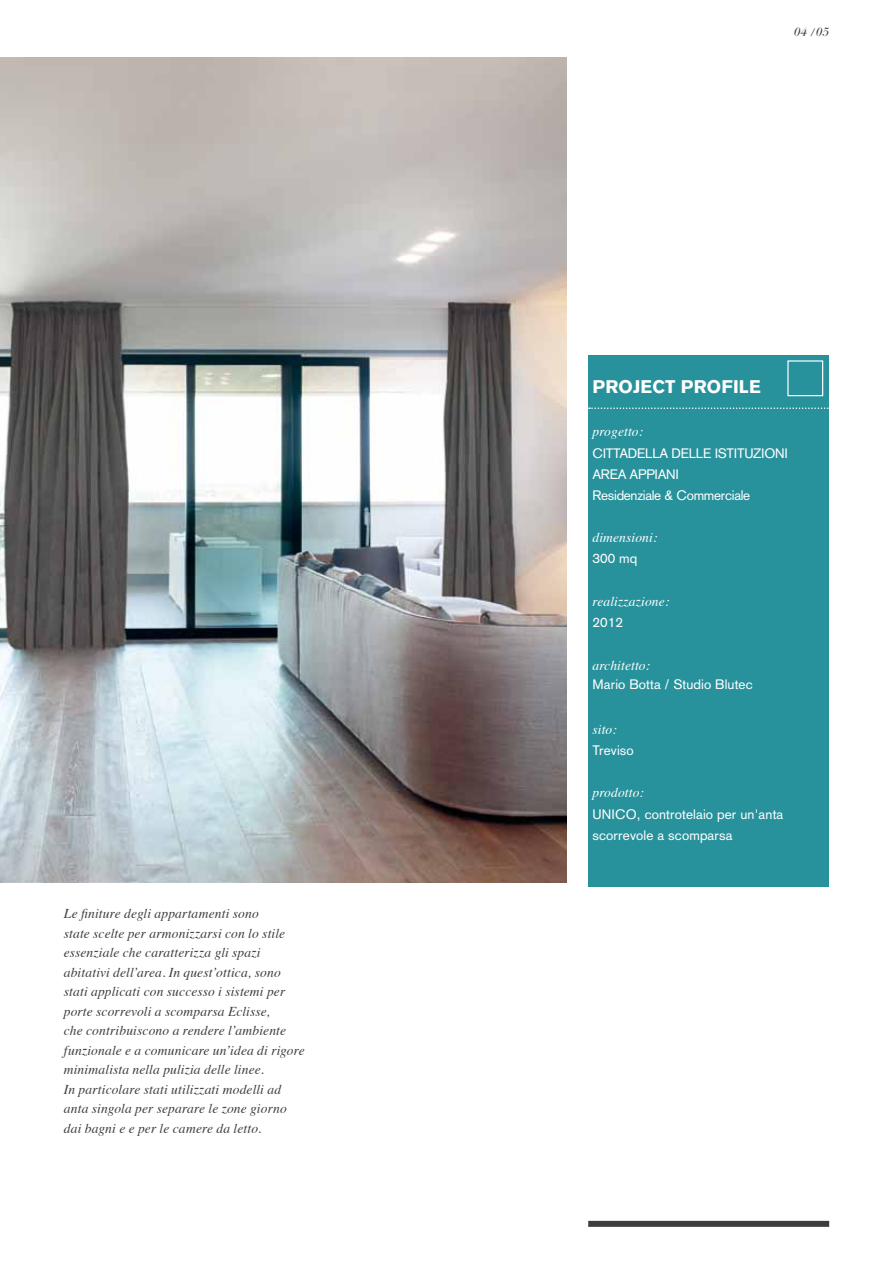
<style>
.page{position:relative;width:893px;height:1263px;background:#fff}
.page>*{position:absolute;margin:0;border:0;box-sizing:border-box;transform-origin:0 0}
.t1{font:900 18px "Akzidenz Grotesk";letter-spacing:.01em;color:#fff}
.t2{font:italic 13.5px/19.5px "Times";letter-spacing:.01em;color:#3d3d3f}
.t3{font:13.5px/21px "Akzidenz Grotesk";letter-spacing:.01em;color:#fff}
.t4{font:13.5px/21px "Akzidenz Grotesk";letter-spacing:-.02em;color:#fff}
.t5{font:italic 13.5px "Times";letter-spacing:.01em;color:#fff}
.t6{font:italic 12px "Bauer Bodoni";color:#3d3d3f}
.s1{font-size:10.5px}
</style>
<div class="page">
<div style="left:588px;top:1221px;width:241px;height:6px;background:#3d3d3f"></div>
<div style="left:588px;top:355px;width:241px;height:532px;background:#28929c"></div>
<svg style="left:589px;top:407px;width:240px;height:2px"></svg>
<div style="left:787px;top:360px;width:36px;height:36px;border:1px solid #fff"></div>
<img style="left:0;top:57px;width:567px;height:825px">
<p class="t2" style="left:64px;top:903px;width:242px">Le finiture degli appartamenti sono<br>state scelte per armonizzarsi con lo stile essenziale che caratterizza gli spazi abitativi dell’area. In quest’ottica, sono stati applicati con successo i sistemi per porte scorrevoli a scomparsa Eclisse,<br>che contribuiscono a rendere l’ambiente funzionale e a comunicare un’idea di rigore minimalista nella pulizia delle linee.<br>In particolare stati utilizzati modelli ad anta singola per separare le zone giorno dai bagni e e per le camere da letto.</p>
<p class="t6" style="left:794px;top:25px;width:37px">04 <span class="s1">/</span>05</p>
<h1 class="t1" style="left:592px;top:376px;width:170px">PROJECT PROFILE</h1>
<p class="t5" style="left:592px;top:420px;width:52px">progetto:</p>
<p class="t4" style="left:592px;top:442px;width:197px">CITTADELLA DELLE ISTITUZIONI<br>AREA APPIANI<br>Residenziale &amp; Commerciale</p>
<p class="t5" style="left:592px;top:526px;width:67px">dimensioni:</p>
<p class="t3" style="left:592px;top:548px;width:46px">300 mq</p>
<p class="t5" style="left:592px;top:590px;width:79px">realizzazione:</p>
<p class="t3" style="left:592px;top:612px;width:32px">2012</p>
<p class="t5" style="left:592px;top:653px;width:59px">architetto:</p>
<p class="t3" style="left:592px;top:673px;width:162px">Mario Botta / Studio Blutec</p>
<p class="t5" style="left:592px;top:717px;width:26px">sito:</p>
<p class="t3" style="left:592px;top:739px;width:43px">Treviso</p>
<p class="t5" style="left:592px;top:781px;width:53px">prodotto:</p>
<p class="t3" style="left:592px;top:804px;width:192px">UNICO, controtelaio per un'anta scorrevole a scomparsa</p>
</div>
